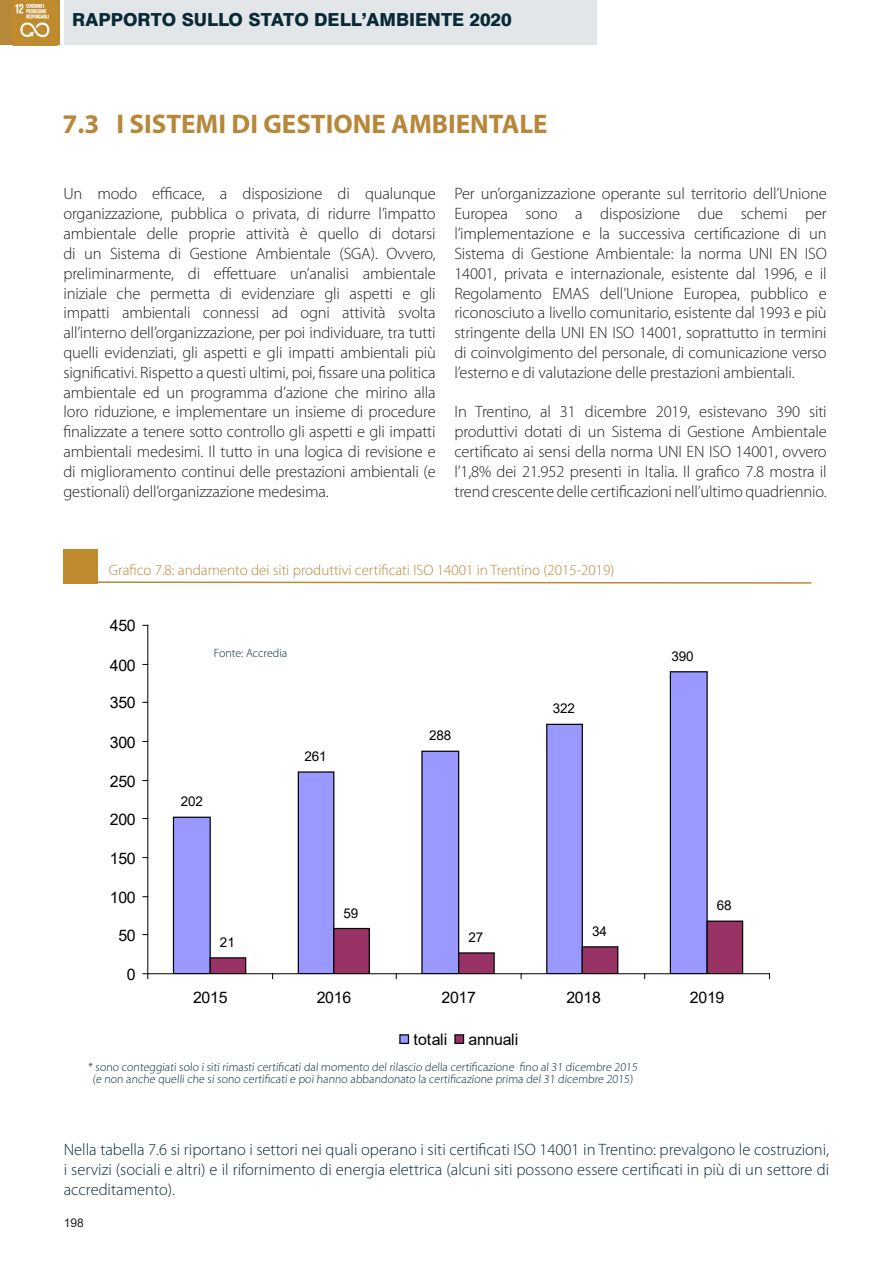
<style>
.page{position:relative;width:893px;height:1263px;background:#fff}
.page>*{position:absolute;margin:0;border:0;box-sizing:border-box;transform-origin:0 0}
.Titolone{font:700 27px "Myriad Pro";color:#b7873a}
.t1{font:800 18px "Swiss 721 BT";color:#092a35}
.testo{font:300 16.5px/19.8px "Myriad Pro";letter-spacing:-.01em;color:#231f20;text-align:justify}
.testo-2{font:300 16.5px/19.8px "Myriad Pro";color:#092a35;text-align:justify}
.t2{font:15.9px "Arial";letter-spacing:-.02em;color:#000}
.Grafico_Tab{font:300 15px "Myriad Pro";color:#b7873a}
.t3{font:13.5px "Arial";letter-spacing:-.01em;color:#000}
.dida{font:300 12px "Myriad Pro";color:#092a35}
.t4{font:12px "Arial";color:#231f20}
</style>
<div class="page">
<div style="left:65px;top:0;width:532px;height:45px;background:#e2e6e8"></div>
<div style="left:0;top:0;width:60px;height:45px;background:#b7873a"></div>
<img style="left:13px;top:0;width:44px;height:45px">
<div style="left:173px;top:817px;width:37px;height:157px;background:#99f"></div>
<div style="left:173px;top:817px;width:38px;height:157px;border:1px solid #000"></div>
<div style="left:298px;top:772px;width:36px;height:202px;background:#99f"></div>
<div style="left:298px;top:771px;width:36px;height:203px;border:1px solid #000"></div>
<div style="left:422px;top:751px;width:37px;height:223px;background:#99f"></div>
<div style="left:421px;top:751px;width:38px;height:223px;border:1px solid #000"></div>
<div style="left:547px;top:724px;width:35px;height:250px;background:#99f"></div>
<div style="left:546px;top:724px;width:37px;height:250px;border:1px solid #000"></div>
<div style="left:670px;top:672px;width:37px;height:302px;background:#99f"></div>
<div style="left:670px;top:671px;width:38px;height:303px;border:1px solid #000"></div>
<div style="left:210px;top:958px;width:36px;height:16px;background:#936"></div>
<div style="left:210px;top:957px;width:36px;height:17px;border:1px solid #000"></div>
<div style="left:334px;top:928px;width:35px;height:46px;background:#936"></div>
<div style="left:333px;top:928px;width:37px;height:46px;border:1px solid #000"></div>
<div style="left:459px;top:953px;width:35px;height:21px;background:#936"></div>
<div style="left:458px;top:952px;width:37px;height:22px;border:1px solid #000"></div>
<div style="left:582px;top:947px;width:36px;height:27px;background:#936"></div>
<div style="left:582px;top:946px;width:36px;height:28px;border:1px solid #000"></div>
<div style="left:707px;top:921px;width:36px;height:53px;background:#936"></div>
<div style="left:706px;top:920px;width:37px;height:54px;border:1px solid #000"></div>
<hr style="left:148px;top:625px;width:1px;height:349px;background:#000">
<hr style="left:148px;top:973px;width:621px;height:1px;background:#000">
<svg style="left:143px;top:973px;width:6px;height:6px"></svg>
<div style="left:400px;top:1035px;width:8px;height:8px;background:#99f"></div>
<div style="left:399px;top:1034px;width:10px;height:10px;border:1px solid #000"></div>
<div style="left:455px;top:1035px;width:9px;height:8px;background:#936"></div>
<div style="left:454px;top:1034px;width:10px;height:10px;border:1px solid #000"></div>
<div style="left:64px;top:550px;width:34px;height:34px;background:#bf8b2e"></div>
<svg style="left:95px;top:581px;width:717px;height:3px"></svg>
<p class="t1" style="left:72px;top:9px;width:441px">RAPPORTO SULLO STATO DELL’AMBIENTE 2020</p>
<p class="Titolone" style="left:62px;top:106px;width:487px">7.3 I SISTEMI DI GESTIONE AMBIENTALE</p>
<p class="testo" style="left:63px;top:184px;width:374px">Un modo efficace, a disposizione di qualunque organizzazione, pubblica o privata, di ridurre l’impatto ambientale delle proprie attività è quello di dotarsi di un Sistema di Gestione Ambientale (SGA). Ovvero, preliminarmente, di effettuare un’analisi ambientale iniziale che permetta di evidenziare gli aspetti e gli impatti ambientali connessi ad ogni attività svolta all’interno dell’organizzazione, per poi individuare, tra tutti quelli evidenziati, gli aspetti e gli impatti ambientali più significativi. Rispetto a questi ultimi, poi, fissare una politica ambientale ed un programma d’azione che mirino alla loro riduzione, e implementare un insieme di procedure finalizzate a tenere sotto controllo gli aspetti e gli impatti ambientali medesimi. Il tutto in una logica di revisione e di miglioramento continui delle prestazioni ambientali (e gestionali) dell’organizzazione medesima.</p>
<p class="testo" style="left:454px;top:184px;width:374px">Per un’organizzazione operante sul territorio dell’Unione Europea sono a disposizione due schemi per l’implementazione e la successiva certificazione di un Sistema di Gestione Ambientale: la norma UNI EN ISO 14001, privata e internazionale, esistente dal 1996, e il Regolamento EMAS dell’Unione Europea, pubblico e riconosciuto a livello comunitario, esistente dal 1993 e più stringente della UNI EN ISO 14001, soprattutto in termini di coinvolgimento del personale, di comunicazione verso l’esterno e di valutazione delle prestazioni ambientali.</p>
<p class="testo" style="left:454px;top:402px;width:374px">In Trentino, al 31 dicembre 2019, esistevano 390 siti produttivi dotati di un Sistema di Gestione Ambientale certificato ai sensi della norma UNI EN ISO 14001, ovvero l’1,8% dei 21.952 presenti in Italia. Il grafico 7.8 mostra il trend crescente delle certificazioni nell’ultimo quadriennio.</p>
<p class="Grafico_Tab" style="left:109px;top:561px;width:507px">Grafico 7.8: andamento dei siti produttivi certificati ISO 14001 in Trentino (2015-2019)</p>
<p class="t2" style="left:110px;top:615px;width:27px">450</p>
<p class="t2" style="left:110px;top:654px;width:27px">400</p>
<p class="t2" style="left:110px;top:692px;width:27px">350</p>
<p class="t2" style="left:110px;top:731px;width:27px">300</p>
<p class="t2" style="left:110px;top:770px;width:27px">250</p>
<p class="t2" style="left:110px;top:808px;width:27px">200</p>
<p class="t2" style="left:110px;top:847px;width:27px">150</p>
<p class="t2" style="left:110px;top:886px;width:27px">100</p>
<p class="t2" style="left:118px;top:924px;width:19px">50</p>
<p class="t2" style="left:127px;top:963px;width:10px">0</p>
<p class="dida" style="left:214px;top:646px;width:75px">Fonte: Accredia</p>
<p class="t3" style="left:181px;top:792px;width:24px">202</p>
<p class="t3" style="left:304px;top:747px;width:24px">261</p>
<p class="t3" style="left:220px;top:933px;width:16px">21</p>
<p class="t3" style="left:344px;top:903px;width:16px">59</p>
<p class="t3" style="left:429px;top:726px;width:24px">288</p>
<p class="t3" style="left:468px;top:928px;width:16px">27</p>
<p class="t3" style="left:553px;top:699px;width:24px">322</p>
<p class="t3" style="left:672px;top:647px;width:24px">390</p>
<p class="t3" style="left:592px;top:922px;width:16px">34</p>
<p class="t3" style="left:717px;top:896px;width:16px">68</p>
<p class="t2" style="left:193px;top:986px;width:36px">2015</p>
<p class="t2" style="left:317px;top:986px;width:36px">2016</p>
<p class="t2" style="left:441px;top:986px;width:36px">2017</p>
<p class="t2" style="left:566px;top:986px;width:36px">2018</p>
<p class="t2" style="left:690px;top:986px;width:36px">2019</p>
<p class="t2" style="left:413px;top:1028px;width:36px">totali</p>
<p class="t2" style="left:468px;top:1028px;width:52px">annuali</p>
<p class="dida" style="left:88px;top:1060px;width:552px">* sono conteggiati solo i siti rimasti certificati dal momento del rilascio della certificazione fino al 31 dicembre 2015</p>
<p class="dida" style="left:93px;top:1072px;width:543px">(e non anche quelli che si sono certificati e poi hanno abbandonato la certificazione prima del 31 dicembre 2015)</p>
<p class="testo-2" style="left:64px;top:1140px;width:767px">Nella tabella 7.6 si riportano i settori nei quali operano i siti certificati ISO 14001 in Trentino: prevalgono le costruzioni, i servizi (sociali e altri) e il rifornimento di energia elettrica (alcuni siti possono essere certificati in più di un settore di accreditamento).</p>
<p class="t4" style="left:64px;top:1214px;width:22px">198</p>
</div>
